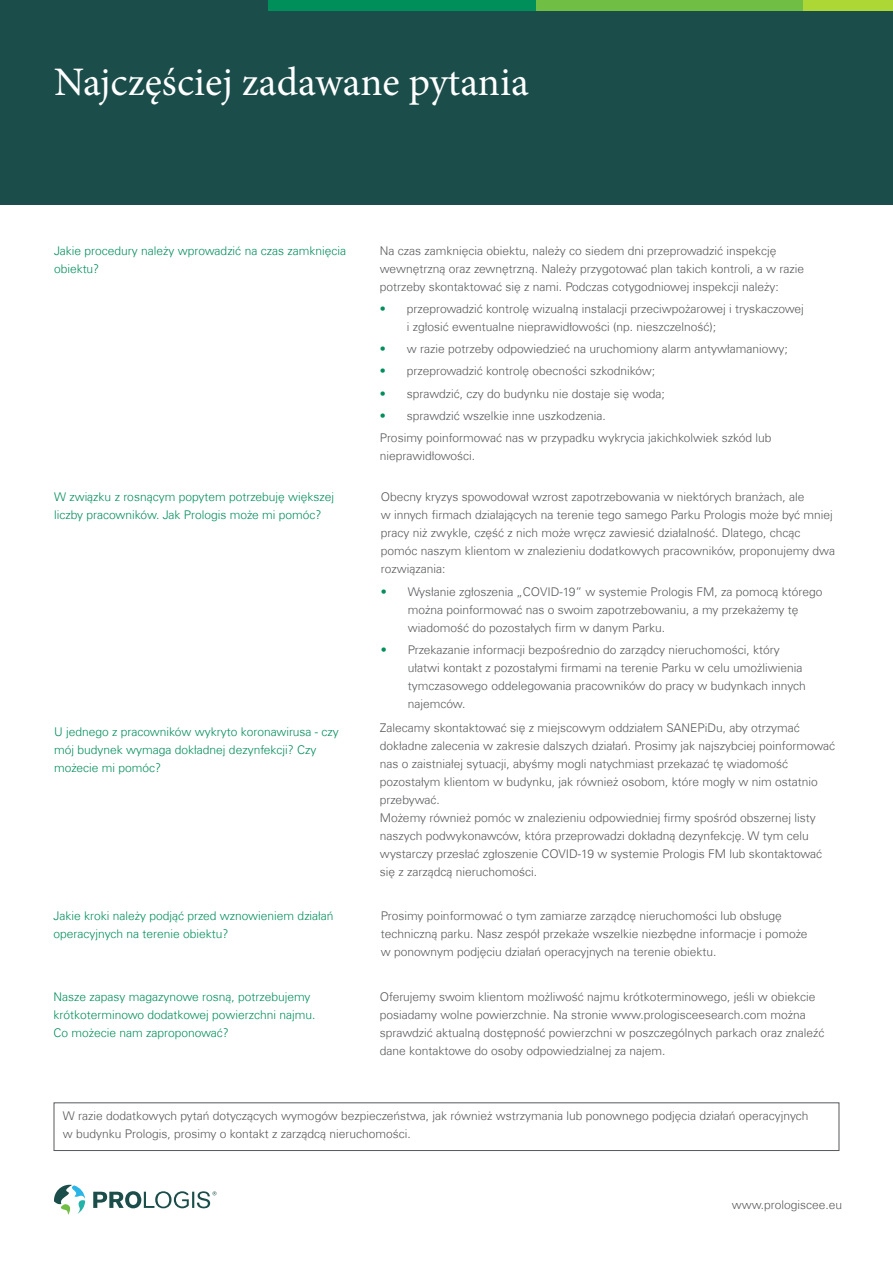
<style>
.page{position:relative;width:893px;height:1263px;background:#fff}
.page>*{position:absolute;margin:0;border:0;box-sizing:border-box;transform-origin:0 0}
.t1{font:40.5px "Minion Pro";color:#fff}
.t2{font:300 13.5px "Univers Com 45";color:#58585a}
.t3{font:300 12px/18px "Univers Com 45";color:#58595b}
.t4{font:300 12px/18px "Univers Com 45";color:#008e5b}
.t5{font:300 12px/18px "Univers Com 45";color:#008f5c}
.t6{font:300 12px/18px "Univers Com 45";color:#58585a}
.s1{color:#008e5b}
.s2{color:#58585a}
</style>
<div class="page">
<div style="left:0;top:0;width:893px;height:204px;background:#1b4d4a"></div>
<svg style="left:54px;top:1185px;width:31px;height:30px"></svg>
<svg style="left:93px;top:1191px;width:123px;height:17px"></svg>
<div style="left:268px;top:0;width:268px;height:10px;background:#008e5b"></div>
<div style="left:536px;top:0;width:268px;height:10px;background:#71be45"></div>
<div style="left:804px;top:0;width:89px;height:10px;background:#add735"></div>
<div style="left:54px;top:1102px;width:785px;height:49px;border:1px solid #58595b"></div>
<h1 class="t1" style="left:54px;top:55px;width:476px">Najczęściej zadawane pytania</h1>
<p class="t4" style="left:54px;top:241px;width:293px">Jakie procedury należy wprowadzić na czas zamknięcia obiektu?</p>
<p class="t3" style="left:380px;top:241px;width:426px">Na czas zamknięcia obiektu, należy co siedem dni przeprowadzić inspekcję wewnętrzną oraz zewnętrzną. Należy przygotować plan takich kontroli, a w razie potrzeby skontaktować się z nami. Podczas cotygodniowej inspekcji należy:</p>
<p class="t3" style="left:407px;top:300px;width:398px;text-indent:-27px"><span class="s1">•</span> przeprowadzić kontrolę wizualną instalacji przeciwpożarowej i tryskaczowej i zgłosić ewentualne nieprawidłowości (np. nieszczelność);</p>
<p class="t3" style="left:380px;top:340px;width:409px"><span class="s1">•</span> w razie potrzeby odpowiedzieć na uruchomiony alarm antywłamaniowy;</p>
<p class="t3" style="left:380px;top:362px;width:277px"><span class="s1">•</span> przeprowadzić kontrolę obecności szkodników;</p>
<p class="t3" style="left:380px;top:384px;width:287px"><span class="s1">•</span> sprawdzić, czy do budynku nie dostaje się woda;</p>
<p class="t3" style="left:380px;top:404px;width:393px;line-height:22.2px"><span class="s1">•</span> sprawdzić wszelkie inne uszkodzenia.<br>Prosimy poinformować nas w przypadku wykrycia jakichkolwiek szkód lub</p>
<p class="t3" style="left:380px;top:447px;width:97px">nieprawidłowości.</p>
<p class="t4" style="left:54px;top:488px;width:281px">W związku z rosnącym popytem potrzebuję większej liczby pracowników. Jak Prologis może mi pomóc?</p>
<p class="t3" style="left:381px;top:488px;width:456px">Obecny kryzys spowodował wzrost zapotrzebowania w niektórych branżach, ale<br>w innych firmach działających na terenie tego samego Parku Prologis może być mniej pracy niż zwykle, część z nich może wręcz zawiesić działalność. Dlatego, chcąc pomóc naszym klientom w znalezieniu dodatkowych pracowników, proponujemy dwa rozwiązania:</p>
<p class="t3" style="left:408px;top:582px;width:416px;text-indent:-27px"><span class="s1">•</span> Wysłanie zgłoszenia „COVID-19” w systemie Prologis FM, za pomocą którego można poinformować nas o swoim zapotrzebowaniu, a my przekażemy tę wiadomość do pozostałych firm w danym Parku.</p>
<p class="t3" style="left:408px;top:641px;width:399px;text-indent:-27px"><span class="s1">•</span> Przekazanie informacji bezpośrednio do zarządcy nieruchomości, który ułatwi kontakt z pozostałymi firmami na terenie Parku w celu umożliwienia tymczasowego oddelegowania pracowników do pracy w budynkach innych najemców.</p>
<p class="t4" style="left:54px;top:723px;width:286px">U jednego z pracowników wykryto koronawirusa - czy mój budynek wymaga dokładnej dezynfekcji? Czy możecie mi pomóc?</p>
<p class="t3" style="left:380px;top:719px;width:457px">Zalecamy skontaktować się z miejscowym oddziałem SANEPiDu, aby otrzymać dokładne zalecenia w zakresie dalszych działań. Prosimy jak najszybciej poinformować nas o zaistniałej sytuacji, abyśmy mogli natychmiast przekazać tę wiadomość pozostałym klientom w budynku, jak również osobom, które mogły w nim ostatnio przebywać.<br>Możemy również pomóc w znalezieniu odpowiedniej firmy spośród obszernej listy naszych podwykonawców, która przeprowadzi dokładną dezynfekcję. <span class="s2">W tym celu wystarczy przesłać zgłoszenie COVID-19 w systemie Prologis FM lub skontaktować się z zarządcą nieruchomości.</span></p>
<p class="t5" style="left:54px;top:907px;width:282px">Jakie kroki należy podjąć przed wznowieniem działań operacyjnych na terenie obiektu?</p>
<p class="t5" style="left:54px;top:987px;width:263px">Nasze zapasy magazynowe rosną, potrzebujemy krótkoterminowo dodatkowej powierzchni najmu.<br>Co możecie nam zaproponować?</p>
<p class="t3" style="left:381px;top:907px;width:428px">Prosimy poinformować o tym zamiarze zarządcę nieruchomości lub obsługę techniczną parku. Nasz zespół przekaże wszelkie niezbędne informacje i pomoże w ponownym podjęciu działań operacyjnych na terenie obiektu.</p>
<p class="t3" style="left:380px;top:987px;width:446px">Oferujemy swoim klientom możliwość najmu krótkoterminowego, jeśli w obiekcie posiadamy wolne powierzchnie. Na stronie www.prologisceesearch.com można sprawdzić aktualną dostępność powierzchni w poszczególnych parkach oraz znaleźć dane kontaktowe do osoby odpowiedzialnej za najem.</p>
<p class="t6" style="left:63px;top:1107px;width:747px">W razie dodatkowych pytań dotyczących wymogów bezpieczeństwa, jak również wstrzymania lub ponownego podjęcia działań operacyjnych w budynku Prologis, prosimy o kontakt z zarządcą nieruchomości.</p>
<p class="t2" style="left:726px;top:1196px;width:115px">www.prologis.com</p>
<p class="t3" style="left:732px;top:1196px;width:112px">www.prologiscee.eu</p>
</div>
